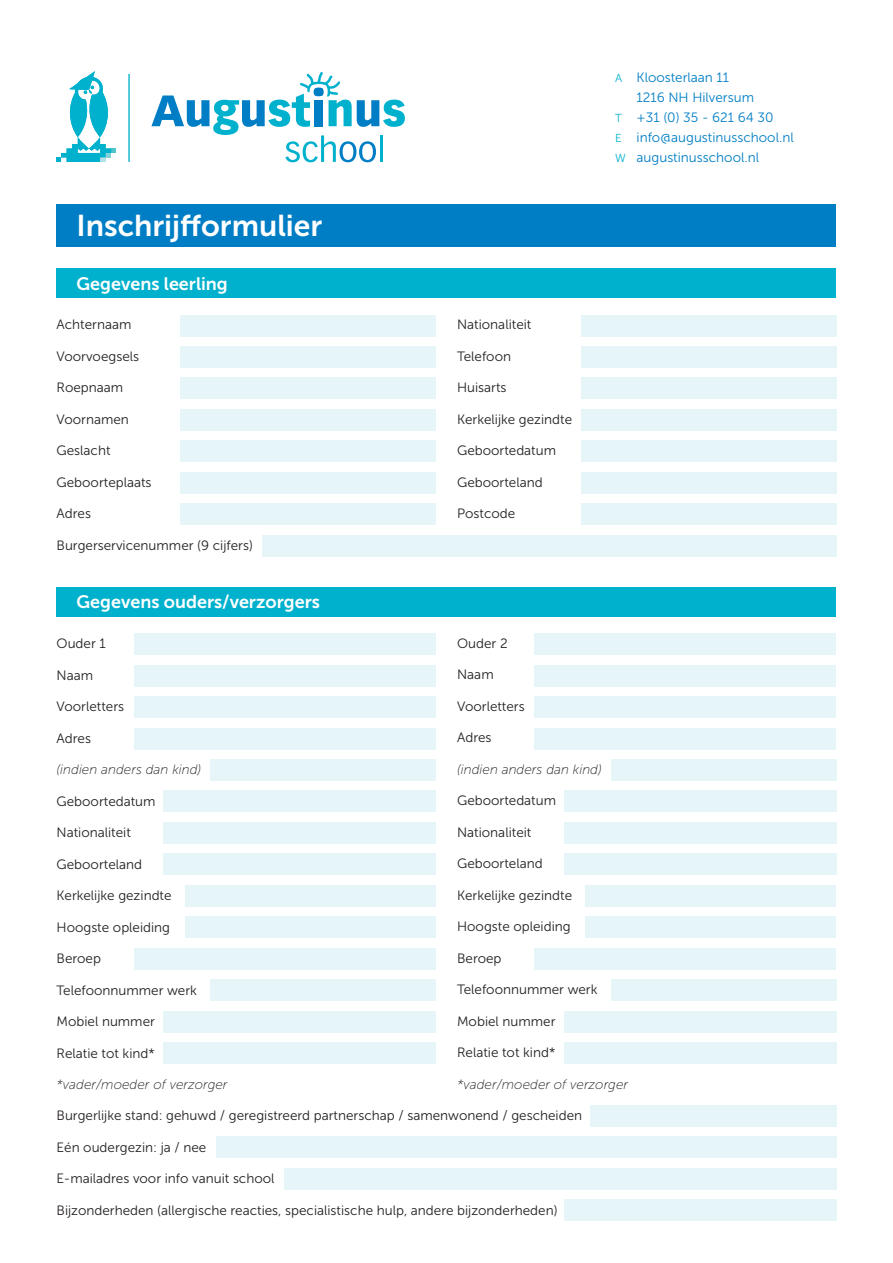
<style>
.page{position:relative;width:893px;height:1263px;background:#fff}
.page>*{position:absolute;margin:0;border:0;box-sizing:border-box;transform-origin:0 0}
.t1{font:30px "Museo Sans 700";color:#fff}
.t2{font:18px "Museo Sans 700";color:#fff}
.t3{font:13.5px "Museo Sans 300";color:#231f20}
.t4{font:13.5px "Museo Sans 300";color:#007ec5}
.t5{font:italic 13.5px "Museo Sans 100";color:#231f20}
.s1{font-size:11.55px;color:#00b1cd}
</style>
<div class="page">
<div style="left:57px;top:204px;width:779px;height:43px;background:#007ec5"></div>
<div style="left:181px;top:315px;width:255px;height:21px;background:#e5f5f8"></div>
<div style="left:581px;top:315px;width:255px;height:21px;background:#e5f5f8"></div>
<div style="left:181px;top:346px;width:255px;height:22px;background:#e5f5f8"></div>
<div style="left:581px;top:346px;width:255px;height:22px;background:#e5f5f8"></div>
<div style="left:181px;top:378px;width:255px;height:21px;background:#e5f5f8"></div>
<div style="left:581px;top:378px;width:255px;height:21px;background:#e5f5f8"></div>
<div style="left:181px;top:409px;width:255px;height:21px;background:#e5f5f8"></div>
<div style="left:581px;top:409px;width:255px;height:21px;background:#e5f5f8"></div>
<div style="left:181px;top:441px;width:255px;height:21px;background:#e5f5f8"></div>
<div style="left:581px;top:441px;width:255px;height:21px;background:#e5f5f8"></div>
<div style="left:181px;top:472px;width:255px;height:21px;background:#e5f5f8"></div>
<div style="left:581px;top:472px;width:255px;height:21px;background:#e5f5f8"></div>
<div style="left:181px;top:504px;width:255px;height:21px;background:#e5f5f8"></div>
<div style="left:581px;top:504px;width:255px;height:21px;background:#e5f5f8"></div>
<div style="left:262px;top:535px;width:574px;height:21px;background:#e5f5f8"></div>
<div style="left:57px;top:268px;width:779px;height:30px;background:#00b1cd"></div>
<div style="left:134px;top:634px;width:302px;height:21px;background:#e5f5f8"></div>
<div style="left:534px;top:634px;width:302px;height:21px;background:#e5f5f8"></div>
<div style="left:134px;top:665px;width:302px;height:21px;background:#e5f5f8"></div>
<div style="left:534px;top:665px;width:302px;height:21px;background:#e5f5f8"></div>
<div style="left:134px;top:696px;width:302px;height:22px;background:#e5f5f8"></div>
<div style="left:534px;top:696px;width:302px;height:22px;background:#e5f5f8"></div>
<div style="left:134px;top:728px;width:302px;height:21px;background:#e5f5f8"></div>
<div style="left:534px;top:728px;width:302px;height:21px;background:#e5f5f8"></div>
<div style="left:210px;top:759px;width:226px;height:22px;background:#e5f5f8"></div>
<div style="left:611px;top:759px;width:225px;height:22px;background:#e5f5f8"></div>
<div style="left:210px;top:979px;width:226px;height:22px;background:#e5f5f8"></div>
<div style="left:611px;top:979px;width:225px;height:22px;background:#e5f5f8"></div>
<div style="left:164px;top:791px;width:272px;height:21px;background:#e5f5f8"></div>
<div style="left:564px;top:791px;width:272px;height:21px;background:#e5f5f8"></div>
<div style="left:164px;top:822px;width:272px;height:21px;background:#e5f5f8"></div>
<div style="left:564px;top:822px;width:272px;height:21px;background:#e5f5f8"></div>
<div style="left:164px;top:854px;width:272px;height:21px;background:#e5f5f8"></div>
<div style="left:564px;top:854px;width:272px;height:21px;background:#e5f5f8"></div>
<div style="left:185px;top:885px;width:251px;height:21px;background:#e5f5f8"></div>
<div style="left:585px;top:885px;width:251px;height:21px;background:#e5f5f8"></div>
<div style="left:164px;top:1011px;width:272px;height:21px;background:#e5f5f8"></div>
<div style="left:564px;top:1011px;width:272px;height:21px;background:#e5f5f8"></div>
<div style="left:164px;top:1042px;width:272px;height:21px;background:#e5f5f8"></div>
<div style="left:564px;top:1042px;width:272px;height:21px;background:#e5f5f8"></div>
<div style="left:590px;top:1105px;width:246px;height:21px;background:#e5f5f8"></div>
<div style="left:216px;top:1137px;width:620px;height:21px;background:#e5f5f8"></div>
<div style="left:284px;top:1168px;width:552px;height:21px;background:#e5f5f8"></div>
<div style="left:564px;top:1199px;width:272px;height:22px;background:#e5f5f8"></div>
<div style="left:185px;top:916px;width:251px;height:22px;background:#e5f5f8"></div>
<div style="left:585px;top:916px;width:251px;height:22px;background:#e5f5f8"></div>
<div style="left:134px;top:948px;width:302px;height:21px;background:#e5f5f8"></div>
<div style="left:534px;top:948px;width:302px;height:21px;background:#e5f5f8"></div>
<div style="left:57px;top:587px;width:779px;height:30px;background:#00b1cd"></div>
<svg style="left:57px;top:71px;width:59px;height:91px"></svg>
<hr style="left:128px;top:74px;width:2px;height:88px;background:#00b1cd">
<svg style="left:151px;top:72px;width:254px;height:90px"></svg>
<hr style="left:380px;top:135px;width:3px;height:27px;background:#00b1cd">
<h1 class="t1" style="left:77px;top:209px;width:247px">Inschrijfformulier</h1>
<h2 class="t2" style="left:77px;top:274px;width:153px">Gegevens leerling</h2>
<p class="t3" style="left:57px;top:317px;width:76px">Achternaam</p>
<p class="t3" style="left:57px;top:349px;width:84px">Voorvoegsels</p>
<p class="t3" style="left:57px;top:380px;width:68px">Roepnaam</p>
<p class="t3" style="left:57px;top:412px;width:74px">Voornamen</p>
<p class="t3" style="left:57px;top:443px;width:55px">Geslacht</p>
<p class="t3" style="left:57px;top:475px;width:97px">Geboorteplaats</p>
<p class="t3" style="left:57px;top:506px;width:36px">Adres</p>
<p class="t3" style="left:57px;top:538px;width:198px">Burgerservicenummer (9 cijfers)</p>
<h2 class="t2" style="left:77px;top:592px;width:245px">Gegevens ouders/verzorgers</h2>
<p class="t3" style="left:57px;top:636px;width:51px">Ouder 1</p>
<p class="t3" style="left:57px;top:667px;width:38px">Naam</p>
<p class="t3" style="left:57px;top:699px;width:69px">Voorletters</p>
<p class="t3" style="left:57px;top:730px;width:36px">Adres</p>
<p class="t5" style="left:57px;top:762px;width:146px">(indien anders dan kind)</p>
<p class="t3" style="left:57px;top:793px;width:100px">Geboortedatum</p>
<p class="t3" style="left:57px;top:825px;width:76px">Nationaliteit</p>
<p class="t3" style="left:57px;top:856px;width:87px">Geboorteland</p>
<p class="t3" style="left:57px;top:888px;width:117px">Kerkelijke gezindte</p>
<p class="t3" style="left:57px;top:919px;width:115px">Hoogste opleiding</p>
<p class="t3" style="left:57px;top:951px;width:46px">Beroep</p>
<p class="t3" style="left:57px;top:982px;width:142px">Telefoonnummer werk</p>
<p class="t3" style="left:57px;top:1014px;width:100px">Mobiel nummer</p>
<p class="t3" style="left:57px;top:1045px;width:100px">Relatie tot kind*</p>
<p class="t5" style="left:57px;top:1077px;width:172px">*vader/moeder of verzorger</p>
<p class="t4" style="left:615px;top:70px;width:115px"><span class="s1">A</span> Kloosterlaan 11</p>
<p class="t4" style="left:637px;top:90px;width:119px">1216 NH Hilversum</p>
<p class="t4" style="left:615px;top:110px;width:160px"><span class="s1">T</span> +31 (0) 35 - 621 64 30</p>
<p class="t4" style="left:615px;top:130px;width:180px"><span class="s1">E</span> info@augustinusschool.nl</p>
<p class="t4" style="left:615px;top:150px;width:145px"><span class="s1">W</span> augustinusschool.nl</p>
<p class="t3" style="left:457px;top:317px;width:76px">Nationaliteit</p>
<p class="t3" style="left:457px;top:349px;width:55px">Telefoon</p>
<p class="t3" style="left:457px;top:380px;width:51px">Huisarts</p>
<p class="t3" style="left:457px;top:412px;width:117px">Kerkelijke gezindte</p>
<p class="t3" style="left:457px;top:443px;width:100px">Geboortedatum</p>
<p class="t3" style="left:457px;top:475px;width:87px">Geboorteland</p>
<p class="t3" style="left:457px;top:506px;width:60px">Postcode</p>
<p class="t3" style="left:457px;top:636px;width:52px">Ouder 2</p>
<p class="t3" style="left:457px;top:667px;width:38px">Naam</p>
<p class="t3" style="left:457px;top:699px;width:69px">Voorletters</p>
<p class="t3" style="left:457px;top:730px;width:36px">Adres</p>
<p class="t5" style="left:457px;top:762px;width:146px">(indien anders dan kind)</p>
<p class="t3" style="left:457px;top:793px;width:100px">Geboortedatum</p>
<p class="t3" style="left:457px;top:825px;width:76px">Nationaliteit</p>
<p class="t3" style="left:457px;top:856px;width:87px">Geboorteland</p>
<p class="t3" style="left:457px;top:888px;width:117px">Kerkelijke gezindte</p>
<p class="t3" style="left:457px;top:919px;width:115px">Hoogste opleiding</p>
<p class="t3" style="left:457px;top:951px;width:46px">Beroep</p>
<p class="t3" style="left:457px;top:982px;width:142px">Telefoonnummer werk</p>
<p class="t3" style="left:457px;top:1014px;width:100px">Mobiel nummer</p>
<p class="t3" style="left:457px;top:1045px;width:100px">Relatie tot kind*</p>
<p class="t5" style="left:457px;top:1077px;width:172px">*vader/moeder of verzorger</p>
<p class="t3" style="left:57px;top:1108px;width:527px">Burgerlijke stand: gehuwd / geregistreerd partnerschap / samenwonend / gescheiden</p>
<p class="t3" style="left:57px;top:1140px;width:151px">Eén oudergezin: ja / nee</p>
<p class="t3" style="left:57px;top:1171px;width:219px">E-mailadres voor info vanuit school</p>
<p class="t3" style="left:57px;top:1203px;width:503px">Bijzonderheden (allergische reacties, specialistische hulp, andere bijzonderheden)</p>
</div>
